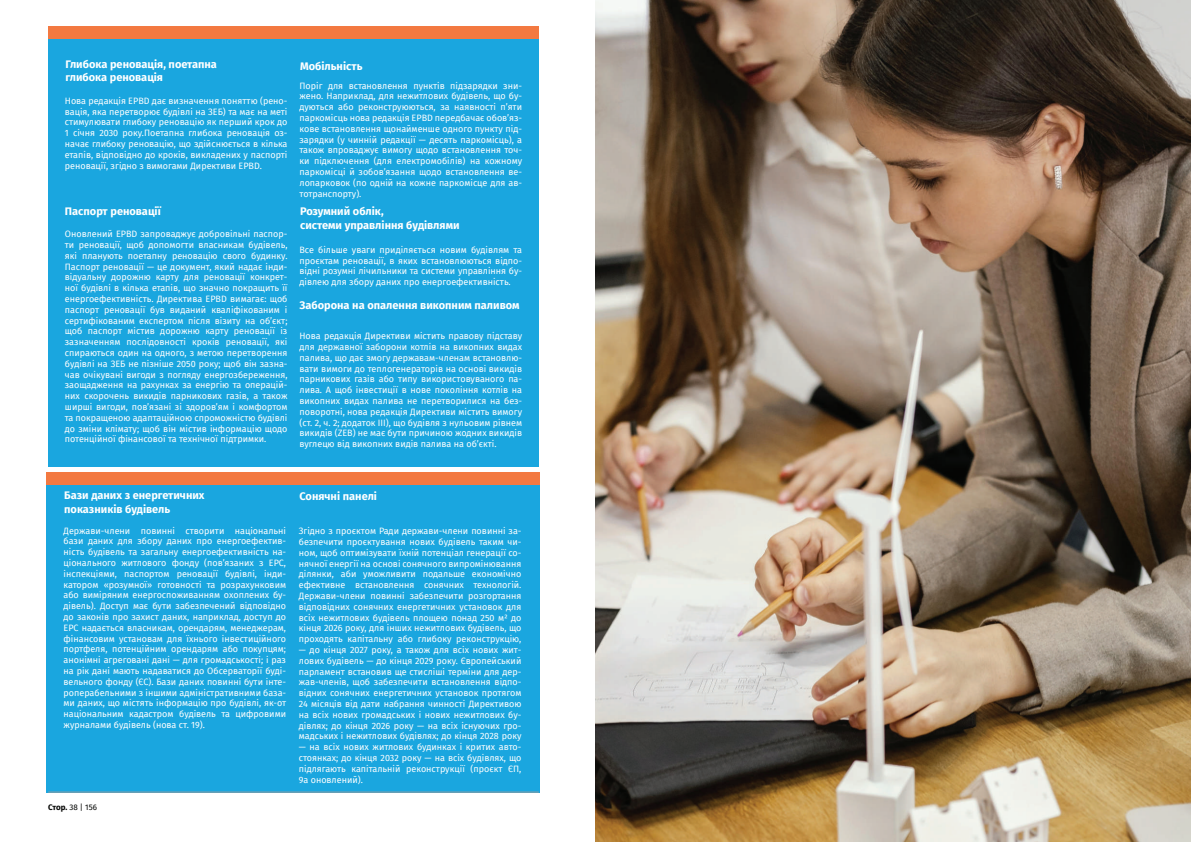
<style>
.page{position:relative;width:1191px;height:842px;background:#fff}
.page>*{position:absolute;margin:0;border:0;box-sizing:border-box;transform-origin:0 0}
.t1{font:700 11px/13.2px "Fira Sans";color:#fff}
.t2{font:9px/10.8px "Fira Sans";color:#fff;text-align:justify}
.t3{font:8px "Fira Sans";color:#040503}
.s1{font-weight:700}
</style>
<div class="page">
<img style="left:595px;top:0;width:596px;height:842px">
<div style="left:48px;top:39px;width:491px;height:428px;background:#1aa6df"></div>
<div style="left:48px;top:26px;width:491px;height:13px;background:#f37941"></div>
<div style="left:47px;top:485px;width:493px;height:307px;background:#1aa6df"></div>
<div style="left:47px;top:472px;width:493px;height:13px;background:#f37941"></div>
<hr style="left:48px;top:792px;width:491px;height:1px;background:#9a9b9b">
<p class="t1" style="left:66px;top:57px;width:153px">Глибока реновація, поетапна глибока реновація</p>
<p class="t2" style="left:65px;top:95px;width:224px">Нова редакція EPBD дає визначення поняттю (рено&shy;вація, яка перетворює будівлі на ЗЕБ) та має на меті стимулювати глибоку реновацію як перший крок до 1 січня 2030 року.Поетапна глибока реновація оз&shy;начає глибоку реновацію, що здійснюється в кілька етапів, відповідно до кроків, викладених у паспорті реновації, згідно з вимогами Директиви EPBD.</p>
<p class="t1" style="left:65px;top:204px;width:98px">Паспорт реновації</p>
<p class="t2" style="left:65px;top:228px;width:224px">Оновлений EPBD запроваджує добровільні паспор&shy;ти реновації, щоб допомогти власникам будівель, які планують поетапну реновацію свого будинку.<br>Паспорт реновації — це документ, який надає інди&shy;відуальну дорожню карту для реновації конкрет&shy;ної будівлі в кілька етапів, що значно покращить її енергоефективність. Директива EPBD вимагає: щоб паспорт реновації був виданий кваліфікованим і сертифікованим експертом після візиту на об’єкт; щоб паспорт містив дорожню карту реновації із зазначенням послідовності кроків реновації, які спираються один на одного, з метою перетворення будівлі на ЗЕБ не пізніше 2050 року; щоб він зазна&shy;чав очікувані вигоди з погляду енергозбереження, заощадження на рахунках за енергію та операцій&shy;них скорочень викидів парникових газів, а також ширші вигоди, пов’язані зі здоров’ям і комфортом та покращеною адаптаційною спроможністю будівлі до зміни клімату; щоб він містив інформацію щодо потенційної фінансової та технічної підтримки.</p>
<p class="t1" style="left:300px;top:59px;width:64px">Мобільність</p>
<p class="t2" style="left:299px;top:80px;width:224px">Поріг для встановлення пунктів підзарядки зни&shy;жено. Наприклад, для нежитлових будівель, що бу&shy;дуються або реконструюються, за наявності п’яти паркомісць нова редакція EPBD передбачає обов’яз&shy;кове встановлення щонайменше одного пункту під&shy;зарядки (у чинній редакції — десять паркомісць), а також впроваджує вимогу щодо встановлення точ&shy;ки підключення (для електромобілів) на кожному паркомісці й зобов’язання щодо встановлення ве&shy;лопарковок (по одній на кожне паркомісце для ав&shy;тотранспорту).</p>
<p class="t1" style="left:300px;top:204px;width:161px">Розумний облік,<br>системи управління будівлями</p>
<p class="t2" style="left:299px;top:244px;width:224px">Все більше уваги приділяється новим будівлям та проєктам реновації, в яких встановлюються відпо&shy;відні розумні лічильники та системи управління бу&shy;дівлею для збору даних про енергоефективність.</p>
<p class="t1" style="left:299px;top:298px;width:222px">Заборона на опалення викопним паливом</p>
<p class="t2" style="left:299px;top:330px;width:224px">Нова редакція Директиви містить правову підставу для державної заборони котлів на викопних видах палива, що дає змогу державам-членам встановлю&shy;вати вимоги до теплогенераторів на основі викидів парникових газів або типу використовуваного па&shy;лива. А щоб інвестиції в нове покоління котлів на викопних видах палива не перетворилися на без&shy;поворотні, нова редакція Директиви містить вимогу (ст. 2, ч. 2; додаток III), що будівля з нульовим рівнем викидів (ZEB) не має бути причиною жодних викидів вуглецю від викопних видів палива на об’єкті.</p>
<p class="t1" style="left:64px;top:488px;width:142px">Бази даних з енергетичних показників будівель</p>
<p class="t2" style="left:64px;top:525px;width:224px">Держави-члени повинні створити національні бази даних для збору даних про енергоефектив&shy;ність будівель та загальну енергоефективність на&shy;ціонального житлового фонду (пов’язаних з EPC, інспекціями, паспортом реновації будівлі, інди&shy;катором «розумної» готовності та розрахунковим або виміряним енергоспоживанням охоплених бу&shy;дівель). Доступ має бути забезпечений відповідно до законів про захист даних, наприклад, доступ до EPC надається власникам, орендарям, менеджерам, фінансовим установам для їхнього інвестиційного портфеля, потенційним орендарям або покупцям; анонімні агреговані дані — для громадськості; і раз на рік дані мають надаватися до Обсерваторії буді&shy;вельного фонду (ЄС). Бази даних повинні бути інте&shy;роперабельними з іншими адміністративними база&shy;ми даних, що містять інформацію про будівлі, як-от національним кадастром будівель та цифровими журналами будівель (нова ст. 19).</p>
<p class="t3" style="left:48px;top:801px;width:50px"><span class="s1">Стор.</span> 38 | 156</p>
<p class="t1" style="left:299px;top:489px;width:79px">Сонячні панелі</p>
<p class="t2" style="left:299px;top:525px;width:224px">Згідно з проєктом Ради держави-члени повинні за&shy;безпечити проєктування нових будівель таким чи&shy;ном, щоб оптимізувати їхній потенціал генерації со&shy;нячної енергії на основі сонячного випромінювання ділянки, аби уможливити подальше економічно ефективне встановлення сонячних технологій.<br>Держави-члени повинні забезпечити розгортання відповідних сонячних енергетичних установок для всіх нежитлових будівель площею понад 250 м2 до кінця 2026 року, для інших нежитлових будівель, що проходять капітальну або глибоку реконструкцію,</p>
<p class="t2" style="left:299px;top:644px;width:224px">— до кінця 2027 року, а також для всіх нових жит&shy;лових будівель — до кінця 2029 року. Європейський парламент встановив ще стисліші терміни для дер&shy;жав-членів, щоб забезпечити встановлення відпо&shy;відних сонячних енергетичних установок протягом 24 місяців від дати набрання чинності Директивою на всіх нових громадських і нових нежитлових бу&shy;дівлях; до кінця 2026 року — на всіх існуючих гро&shy;мадських і нежитлових будівлях; до кінця 2028 року</p>
<p class="t2" style="left:299px;top:741px;width:224px">— на всіх нових житлових будинках і критих авто&shy;стоянках; до кінця 2032 року — на всіх будівлях, що підлягають капітальній реконструкції (проєкт ЄП, 9a оновлений).</p>
</div>
